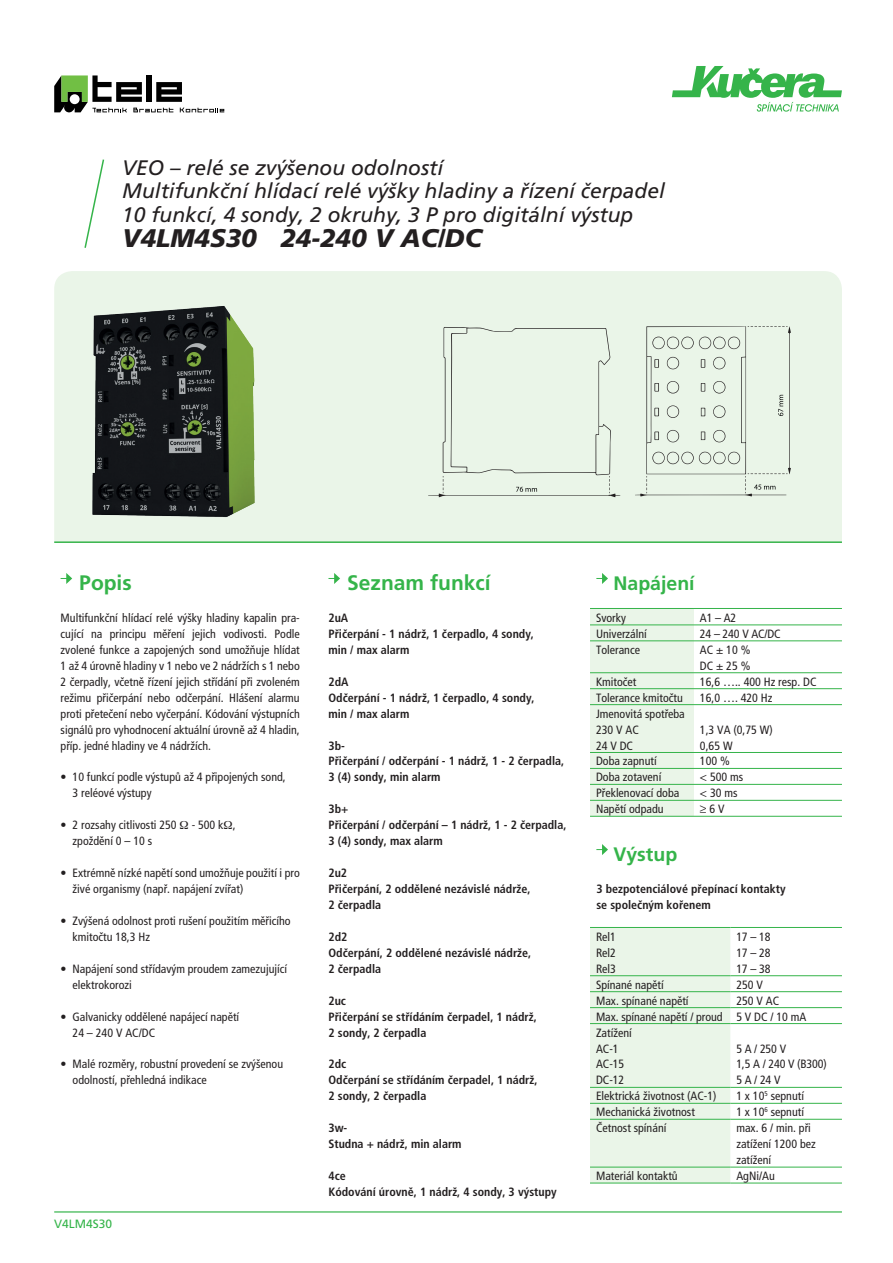
<style>
.page{position:relative;width:893px;height:1263px;background:#fff}
.page>*{position:absolute;margin:0;border:0;box-sizing:border-box;transform-origin:0 0}
.t1{font:italic 900 25.5px "Frutiger CE";color:#231f20}
.t2{font:italic 21px/23.2px "Frutiger CE";color:#231f20}
.t3{font:700 21px "Frutiger CE";color:#35b44a}
.t4{font:700 19.5px "Frutiger CE";color:#35b44a}
.t5{font:condensed 12px/15.9px "Frutiger CE";color:#231f20}
.t6{font:700 condensed 12px/15.9px "Frutiger CE";color:#231f20}
.t7{font:12px "Frutiger CE";color:#35b44a}
.s1{font-family:"Avenir Next";font-stretch:normal}
</style>
<div class="page">
<div style="left:54px;top:271px;width:788px;height:270px;background:#eaf5e8"></div>
<svg style="left:54px;top:75px;width:170px;height:37px"></svg>
<div style="left:70px;top:94px;width:10px;height:10px;background:#fff;border-radius:50%"></div>
<svg style="left:672px;top:66px;width:170px;height:46px"></svg>
<svg style="left:84px;top:159px;width:21px;height:89px"></svg>
<img style="left:76px;top:287px;width:192px;height:254px">
<hr style="left:54px;top:541px;width:788px;height:2px;background:#35b44a">
<hr style="left:54px;top:1211px;width:788px;height:1px;background:#35b44a">
<div style="left:428px;top:327px;width:192px;height:170px;background:#eaf5e8"></div>
<svg style="left:635px;top:326px;width:156px;height:170px;background:#e2ece0"></svg>
<svg style="left:596px;top:844px;width:12px;height:11px"></svg>
<svg style="left:596px;top:573px;width:12px;height:11px"></svg>
<div style="left:590px;top:928px;width:140px;height:255px;background:#eaf5e8"></div>
<hr style="left:590px;top:927px;width:140px;height:1px;background:#35b44a">
<hr style="left:730px;top:927px;width:112px;height:1px;background:#35b44a">
<hr style="left:590px;top:975px;width:140px;height:1px;background:#35b44a">
<hr style="left:730px;top:975px;width:112px;height:1px;background:#35b44a">
<hr style="left:590px;top:991px;width:140px;height:1px;background:#35b44a">
<hr style="left:730px;top:991px;width:112px;height:1px;background:#35b44a">
<hr style="left:590px;top:1007px;width:140px;height:1px;background:#35b44a">
<hr style="left:730px;top:1007px;width:112px;height:1px;background:#35b44a">
<hr style="left:590px;top:1023px;width:140px;height:1px;background:#35b44a">
<hr style="left:730px;top:1023px;width:112px;height:1px;background:#35b44a">
<hr style="left:590px;top:1087px;width:140px;height:1px;background:#35b44a">
<hr style="left:730px;top:1087px;width:112px;height:1px;background:#35b44a">
<hr style="left:590px;top:1103px;width:140px;height:1px;background:#35b44a">
<hr style="left:730px;top:1103px;width:112px;height:1px;background:#35b44a">
<hr style="left:590px;top:1119px;width:140px;height:1px;background:#35b44a">
<hr style="left:730px;top:1119px;width:112px;height:1px;background:#35b44a">
<hr style="left:590px;top:1167px;width:140px;height:1px;background:#35b44a">
<hr style="left:730px;top:1167px;width:112px;height:1px;background:#35b44a">
<hr style="left:590px;top:1183px;width:140px;height:1px;background:#35b44a">
<hr style="left:730px;top:1183px;width:112px;height:1px;background:#35b44a">
<div style="left:590px;top:609px;width:104px;height:207px;background:#eaf5e8"></div>
<div style="left:590px;top:625px;width:104px;height:16px;background:#eaf5e8"></div>
<div style="left:590px;top:673px;width:104px;height:16px;background:#eaf5e8"></div>
<hr style="left:590px;top:608px;width:104px;height:1px;background:#35b44a">
<hr style="left:694px;top:608px;width:148px;height:1px;background:#35b44a">
<hr style="left:590px;top:624px;width:104px;height:1px;background:#35b44a">
<hr style="left:694px;top:624px;width:148px;height:1px;background:#35b44a">
<hr style="left:590px;top:640px;width:104px;height:1px;background:#35b44a">
<hr style="left:694px;top:640px;width:148px;height:1px;background:#35b44a">
<hr style="left:590px;top:672px;width:104px;height:1px;background:#35b44a">
<hr style="left:694px;top:672px;width:148px;height:1px;background:#35b44a">
<hr style="left:590px;top:688px;width:104px;height:1px;background:#35b44a">
<hr style="left:694px;top:688px;width:148px;height:1px;background:#35b44a">
<hr style="left:590px;top:704px;width:104px;height:1px;background:#35b44a">
<hr style="left:694px;top:704px;width:148px;height:1px;background:#35b44a">
<hr style="left:590px;top:752px;width:104px;height:1px;background:#35b44a">
<hr style="left:694px;top:752px;width:148px;height:1px;background:#35b44a">
<hr style="left:590px;top:768px;width:104px;height:1px;background:#35b44a">
<hr style="left:694px;top:768px;width:148px;height:1px;background:#35b44a">
<hr style="left:590px;top:784px;width:104px;height:1px;background:#35b44a">
<hr style="left:694px;top:784px;width:148px;height:1px;background:#35b44a">
<hr style="left:590px;top:800px;width:104px;height:1px;background:#35b44a">
<hr style="left:694px;top:800px;width:148px;height:1px;background:#35b44a">
<hr style="left:590px;top:816px;width:104px;height:1px;background:#35b44a">
<hr style="left:694px;top:816px;width:148px;height:1px;background:#35b44a">
<svg style="left:61px;top:573px;width:11px;height:11px"></svg>
<svg style="left:328px;top:573px;width:12px;height:11px"></svg>
<h2 class="t2" style="left:122px;top:156px;width:544px">VEO – relé se zvýšenou odolností<br>Multifunkční hlídací relé výšky hladiny a řízení čerpadel<br>10 funkcí, 4 sondy, 2 okruhy, 3 P pro digitální výstup</h2>
<h1 class="t1" style="left:122px;top:224px;width:361px">V4LM4S30 24-240 V AC/DC</h1>
<h2 class="t3" style="left:79px;top:571px;width:54px">Popis</h2>
<h2 class="t3" style="left:347px;top:571px;width:145px">Seznam funkcí</h2>
<p class="t5" style="left:61px;top:610px;width:241px;text-align:justify">Multifunkční hlídací relé výšky hladiny kapalin pra&shy;cující na principu měření jejich vodivosti. Podle zvolené funkce a zapojených sond umožňuje hlídat 1 až 4 úrovně hladiny v 1 nebo ve 2 nádržích s 1 nebo 2 čerpadly, včetně řízení jejich střídání při zvoleném režimu přičerpání nebo odčerpání. Hlášení alarmu proti přetečení nebo vyčerpání. Kódování výstupních signálů pro vyhodnocení aktuální úrovně až 4 hladin, příp. jedné hladiny ve 4 nádržích.</p>
<p class="t5" style="left:73px;top:769px;width:215px;text-indent:-12px"><span class="s1">•</span> 10 funkcí podle výstupů až 4 připojených sond,<br>3 reléové výstupy</p>
<p class="t5" style="left:73px;top:817px;width:165px;text-indent:-12px"><span class="s1">•</span> 2 rozsahy citlivosti 250 - 500 k , zpoždění 0 – 10 s</p>
<p class="t5" style="left:73px;top:865px;width:229px;text-indent:-12px"><span class="s1">•</span> Extrémně nízké napětí sond umožňuje použití i pro živé organismy (např. napájení zvířat)</p>
<p class="t5" style="left:73px;top:913px;width:220px;text-indent:-12px"><span class="s1">•</span> Zvýšená odolnost proti rušení použitím měřicího kmitočtu 18,3 Hz</p>
<p class="t5" style="left:73px;top:961px;width:216px;text-indent:-12px"><span class="s1">•</span> Napájení sond střídavým proudem zamezujující elektrokorozi</p>
<p class="t5" style="left:73px;top:1009px;width:168px;text-indent:-12px"><span class="s1">•</span> Galvanicky oddělené napájecí napětí<br>24 – 240 V AC/DC</p>
<p class="t5" style="left:73px;top:1056px;width:212px;text-indent:-12px"><span class="s1">•</span> Malé rozměry, robustní provedení se zvýšenou odolností, přehledná indikace</p>
<p class="t6" style="left:328px;top:610px;width:207px">2uA<br>Přičerpání - 1 nádrž, 1 čerpadlo, 4 sondy, min / max alarm</p>
<p class="t6" style="left:328px;top:674px;width:208px">2dA<br>Odčerpání - 1 nádrž, 1 čerpadlo, 4 sondy, min / max alarm</p>
<p class="t6" style="left:328px;top:737px;width:237px">3b-<br>Přičerpání / odčerpání - 1 nádrž, 1 - 2 čerpadla,<br>3 (4) sondy, min alarm</p>
<p class="t6" style="left:328px;top:801px;width:239px">3b+<br>Přičerpání / odčerpání – 1 nádrž, 1 - 2 čerpadla,<br>3 (4) sondy, max alarm</p>
<p class="t6" style="left:328px;top:865px;width:204px">2u2<br>Přičerpání, 2 oddělené nezávislé nádrže,<br>2 čerpadla</p>
<p class="t6" style="left:328px;top:929px;width:204px">2d2<br>Odčerpání, 2 oddělené nezávislé nádrže,<br>2 čerpadla</p>
<p class="t6" style="left:328px;top:993px;width:210px">2uc<br>Přičerpání se střídáním čerpadel, 1 nádrž,<br>2 sondy, 2 čerpadla</p>
<p class="t6" style="left:328px;top:1056px;width:211px">2dc<br>Odčerpání se střídáním čerpadel, 1 nádrž,<br>2 sondy, 2 čerpadla</p>
<p class="t6" style="left:328px;top:1120px;width:135px">3w-<br>Studna + nádrž, min alarm</p>
<p class="t6" style="left:328px;top:1168px;width:230px">4ce<br>Kódování úrovně, 1 nádrž, 4 sondy, 3 výstupy</p>
<p class="t7" style="left:54px;top:1217px;width:60px">V4LM4S30</p>
<h3 class="t4" style="left:613px;top:572px;width:83px">Napájení</h3>
<p class="t5" style="left:596px;top:610px;width:31px">Svorky</p>
<p class="t5" style="left:700px;top:610px;width:38px">A1 – A2</p>
<p class="t5" style="left:596px;top:626px;width:52px">Univerzální</p>
<p class="t5" style="left:700px;top:626px;width:82px">24 – 240 V AC/DC</p>
<p class="t5" style="left:596px;top:642px;width:45px">Tolerance</p>
<p class="t5" style="left:700px;top:642px;width:52px">AC ± 10 %<br>DC ± 25 %</p>
<p class="t5" style="left:596px;top:674px;width:42px">Kmitočet</p>
<p class="t5" style="left:700px;top:674px;width:118px">16,6 ….. 400 Hz resp. DC</p>
<p class="t5" style="left:596px;top:690px;width:88px">Tolerance kmitočtu</p>
<p class="t5" style="left:700px;top:690px;width:74px">16,0 …. 420 Hz</p>
<p class="t5" style="left:596px;top:706px;width:90px">Jmenovitá spotřeba<br>230 V AC<br>24 V DC</p>
<p class="t5" style="left:700px;top:722px;width:74px">1,3 VA (0,75 W)<br>0,65 W</p>
<p class="t5" style="left:596px;top:753px;width:62px">Doba zapnutí</p>
<p class="t5" style="left:700px;top:753px;width:31px">100 %</p>
<p class="t5" style="left:596px;top:769px;width:67px">Doba zotavení</p>
<p class="t5" style="left:700px;top:769px;width:45px">&lt; 500 ms</p>
<p class="t5" style="left:596px;top:785px;width:85px">Překlenovací doba</p>
<p class="t5" style="left:700px;top:785px;width:39px">&lt; 30 ms</p>
<p class="t5" style="left:596px;top:801px;width:69px">Napětí odpadu</p>
<p class="t5" style="left:700px;top:801px;width:26px">≥ 6 V</p>
<h3 class="t4" style="left:613px;top:843px;width:65px">Výstup</h3>
<p class="t6" style="left:596px;top:881px;width:191px">3 bezpotenciálové přepínací kontakty se společným kořenem</p>
<p class="t5" style="left:596px;top:929px;width:21px;text-align:justify">Rel1<br>Rel2<br>Rel3</p>
<p class="t5" style="left:736px;top:929px;width:36px;text-align:justify">17 – 18<br>17 – 28<br>17 – 38</p>
<p class="t5" style="left:596px;top:977px;width:69px">Spínané napětí</p>
<p class="t5" style="left:736px;top:977px;width:28px">250 V</p>
<p class="t5" style="left:596px;top:993px;width:94px">Max. spínané napětí</p>
<p class="t5" style="left:596px;top:993px;width:212px;text-indent:140px">250 V AC<br>Max. spínané napětí / proud 5 V DC / 10 mA<br>Zatížení<br>AC-1<br>AC-15<br>DC-12</p>
<p class="t5" style="left:736px;top:1040px;width:92px">5 A / 250 V<br>1,5 A / 240 V (B300)<br>5 A / 24 V</p>
<p class="t5" style="left:596px;top:1088px;width:122px">Elektrická životnost (AC-1)</p>
<p class="t5" style="left:736px;top:1088px;width:69px">1 x 10<sup>5</sup> sepnutí</p>
<p class="t5" style="left:596px;top:1104px;width:100px">Mechanická životnost</p>
<p class="t5" style="left:736px;top:1104px;width:69px">1 x 10<sup>6</sup> sepnutí</p>
<p class="t5" style="left:596px;top:1120px;width:72px">Četnost spínání</p>
<p class="t5" style="left:736px;top:1120px;width:81px">max. 6 / min. při zatížení 1200 bez zatížení</p>
<p class="t5" style="left:596px;top:1168px;width:83px">Materiál kontaktů</p>
<p class="t5" style="left:736px;top:1168px;width:40px">AgNi/Au</p>
</div>
